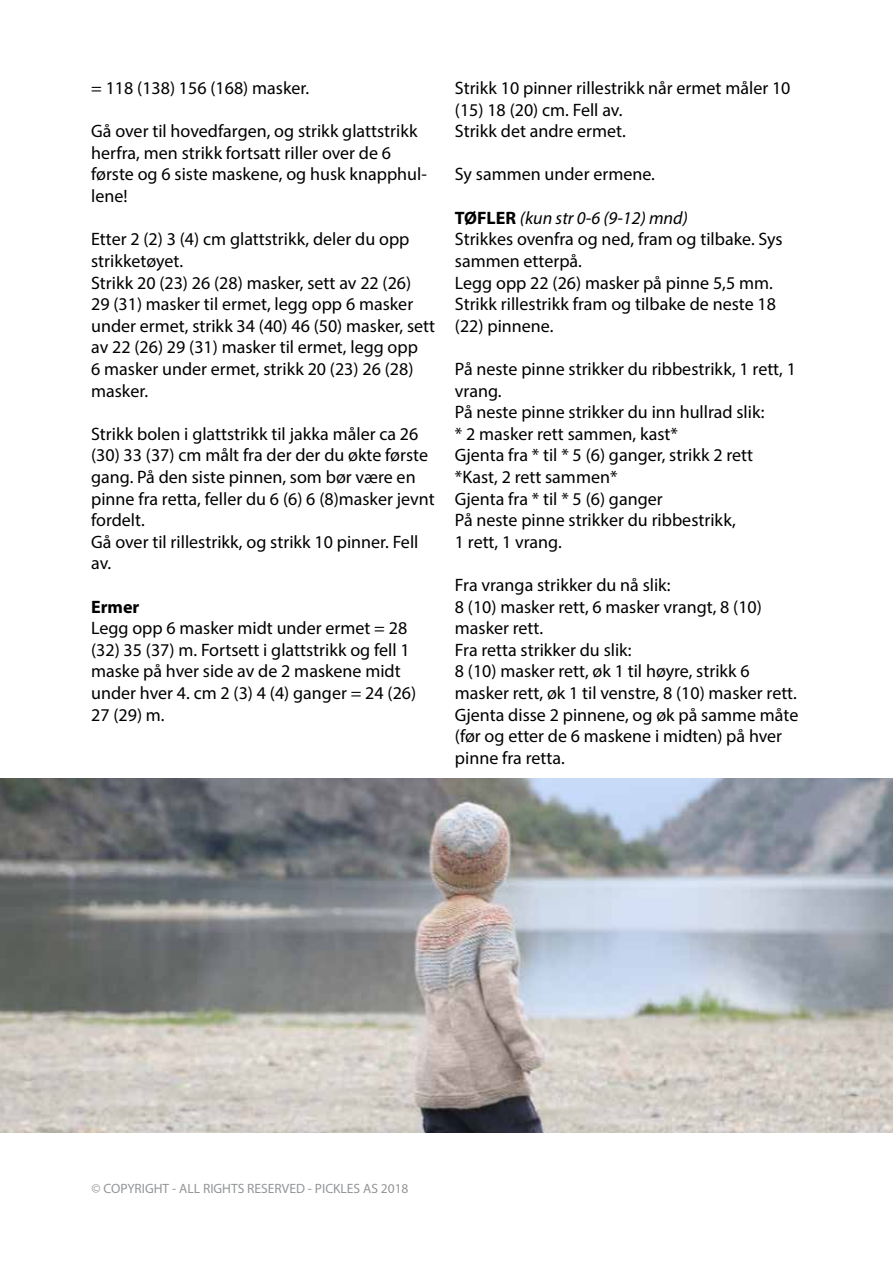
<style>
.page{position:relative;width:893px;height:1263px;background:#fff}
.page>*{position:absolute;margin:0;border:0;box-sizing:border-box;transform-origin:0 0}
.t1{font:18px/21.6px "Myriad Pro";color:#000}
.t2{font:700 18px "Myriad Pro";color:#000}
.t3{font:13.5px "Myriad Pro";color:#939598}
.s1{font-weight:700}
.s2{font-style:italic}
</style>
<div class="page">
<img style="left:0;top:779px;width:893px;height:354px">
<p class="t1" style="left:91px;top:77px;width:219px">= 118 (138) 156 (168) masker.</p>
<p class="t1" style="left:91px;top:120px;width:337px">Gå over til hovedfargen, og strikk glattstrikk herfra, men strikk fortsatt riller over de 6 første og 6 siste maskene, og husk knapphul&shy;lene!</p>
<p class="t1" style="left:91px;top:228px;width:345px">Etter 2 (2) 3 (4) cm glattstrikk, deler du opp strikketøyet.<br>Strikk 20 (23) 26 (28) masker, sett av 22 (26)<br>29 (31) masker til ermet, legg opp 6 masker under ermet, strikk 34 (40) 46 (50) masker, sett av 22 (26) 29 (31) masker til ermet, legg opp<br>6 masker under ermet, strikk 20 (23) 26 (28) masker.</p>
<p class="t1" style="left:91px;top:423px;width:345px">Strikk bolen i glattstrikk til jakka måler ca 26 (30) 33 (37) cm målt fra der der du økte første gang. På den siste pinnen, som bør være en pinne fra retta, feller du 6 (6) 6 (8)masker jevnt fordelt.<br>Gå over til rillestrikk, og strikk 10 pinner. Fell av.</p>
<p class="t2" style="left:91px;top:595px;width:50px">Ermer</p>
<p class="t1" style="left:91px;top:617px;width:327px">Legg opp 6 masker midt under ermet = 28 (32) 35 (37) m. Fortsett i glattstrikk og fell 1 maske på hver side av de 2 maskene midt under hver 4. cm 2 (3) 4 (4) ganger = 24 (26)<br>27 (29) m.</p>
<p class="t1" style="left:455px;top:77px;width:337px">Strikk 10 pinner rillestrikk når ermet måler 10 (15) 18 (20) cm. Fell av.<br>Strikk det andre ermet.</p>
<p class="t1" style="left:455px;top:163px;width:201px">Sy sammen under ermene.</p>
<p class="t1" style="left:455px;top:207px;width:329px"><span class="s1">TØFLER</span> <span class="s2">(kun str 0-6 (9-12) mnd)<br></span>Strikkes ovenfra og ned, fram og tilbake. Sys sammen etterpå.<br>Legg opp 22 (26) masker på pinne 5,5 mm.<br>Strikk rillestrikk fram og tilbake de neste 18 (22) pinnene.</p>
<p class="t1" style="left:455px;top:358px;width:343px">På neste pinne strikker du ribbestrikk, 1 rett, 1 vrang.<br>På neste pinne strikker du inn hullrad slik:<br>* 2 masker rett sammen, kast*<br>Gjenta fra * til * 5 (6) ganger, strikk 2 rett *Kast, 2 rett sammen*<br>Gjenta fra * til * 5 (6) ganger<br>På neste pinne strikker du ribbestrikk,<br>1 rett, 1 vrang.</p>
<p class="t1" style="left:455px;top:574px;width:345px">Fra vranga strikker du nå slik:<br>8 (10) masker rett, 6 masker vrangt, 8 (10) masker rett.<br>Fra retta strikker du slik:<br>8 (10) masker rett, øk 1 til høyre, strikk 6 masker rett, øk 1 til venstre, 8 (10) masker rett.<br>Gjenta disse 2 pinnene, og øk på samme måte (før og etter de 6 maskene i midten) på hver pinne fra retta.</p>
<p class="t3" style="left:92px;top:1180px;width:319px">© COPYRIGHT - ALL RIGHTS RESERVED - PICKLES AS 2018</p>
</div>
